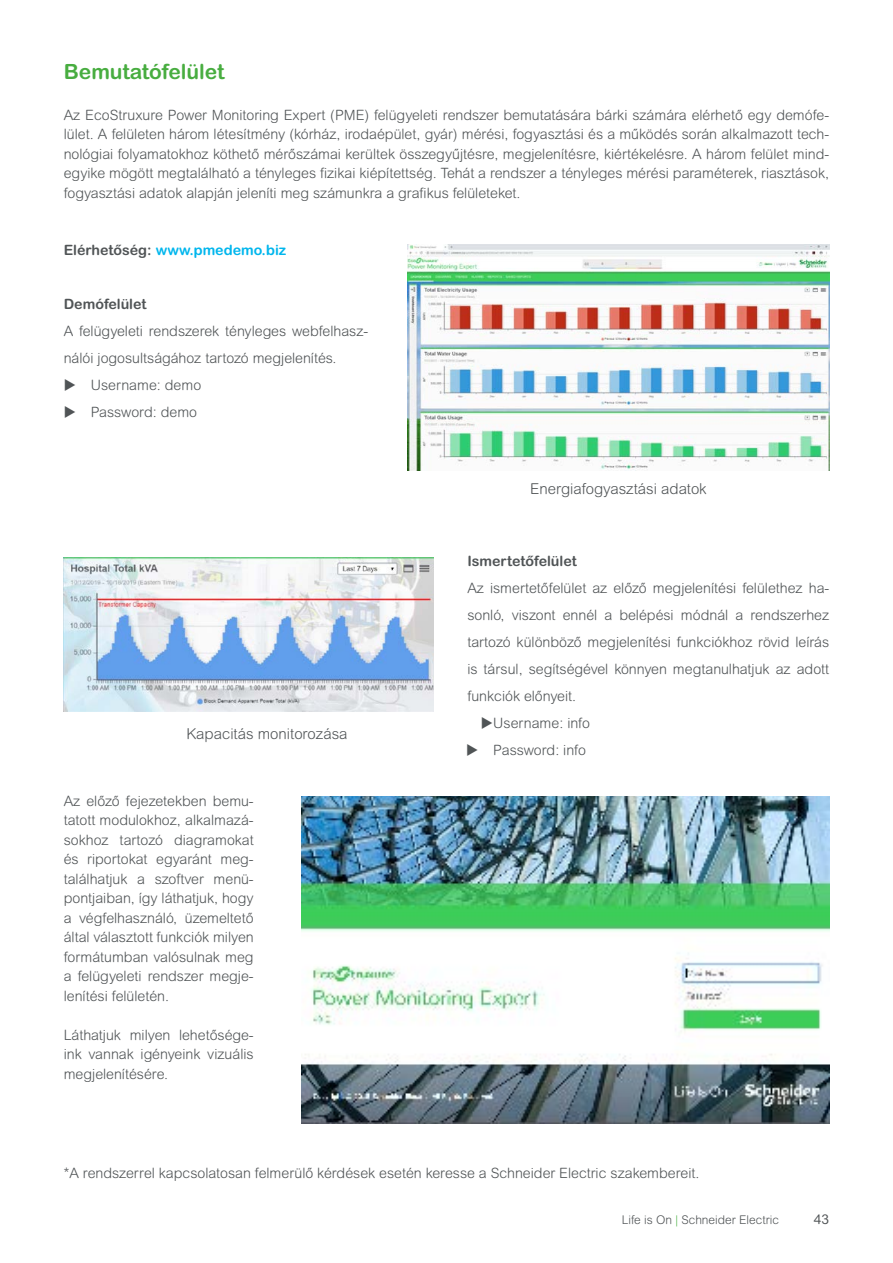
<style>
.page{position:relative;width:893px;height:1263px;background:#fff}
.page>*{position:absolute;margin:0;border:0;box-sizing:border-box;transform-origin:0 0}
.t1{font:700 21px "Arial Rounded MT Pro";color:#48ad40}
.t2{font:300 15px "Arial Rounded MT Pro";color:#505456}
.t3{font:300 14.25px/19.5px "Arial Rounded MT Pro";color:#505456;text-align:justify}
.t4{font:700 14.25px "Arial Rounded MT Pro";color:#00b6ed}
.t5{font:700 14.25px "Arial Rounded MT Pro";color:#505456}
.t6{font:13.5px "Arial Rounded MT Pro";color:#505456}
.t7{font:300 12px "Arial Rounded MT Pro";color:#505456}
.s1{color:#505456}
.s2{color:#48ad40}
</style>
<div class="page">
<img style="left:302px;top:797px;width:527px;height:326px">
<img style="left:408px;top:244px;width:421px;height:226px">
<img style="left:64px;top:557px;width:369px;height:154px">
<h1 class="t1" style="left:64px;top:59px;width:162px">Bemutatófelület</h1>
<p class="t3" style="left:64px;top:106px;width:767px">Az EcoStruxure Power Monitoring Expert (PME) felügyeleti rendszer bemutatására bárki számára elérhető egy demófe&shy;lület. A felületen három létesítmény (kórház, irodaépület, gyár) mérési, fogyasztási és a működés során alkalmazott tech&shy;nológiai folyamatokhoz köthető mérőszámai kerültek összegyűjtésre, megjelenítésre, kiértékelésre. A három felület mind&shy;egyike mögött megtalálható a tényleges fizikai kiépítettség. Tehát a rendszer a tényleges mérési paraméterek, riasztások, fogyasztási adatok alapján jeleníti meg számunkra a grafikus felületeket.</p>
<p class="t4" style="left:64px;top:241px;width:224px"><span class="s1">Elérhetőség:</span> www.pmedemo.biz</p>
<p class="t5" style="left:64px;top:295px;width:84px">Demófelület</p>
<p class="t3" style="left:64px;top:322px;width:306px">A felügyeleti rendszerek tényleges webfelhasz-</p>
<p class="t3" style="left:64px;top:349px;width:272px">nálói jogosultságához tartozó megjelenítés.</p>
<p class="t3" style="left:91px;top:376px;width:112px">Username: demo</p>
<p class="t3" style="left:91px;top:403px;width:108px">Password: demo</p>
<p class="t2" style="left:187px;top:725px;width:162px">Kapacitás monitorozása</p>
<p class="t3" style="left:64px;top:791px;width:191px">Az előző fejezetekben bemu&shy;tatott modulokhoz, alkalmazá&shy;sokhoz tartozó diagramokat és riportokat egyaránt meg&shy;találhatjuk a szoftver menü&shy;pontjaiban, így láthatjuk, hogy a végfelhasználó, üzemeltető által választott funkciók milyen formátumban valósulnak meg a felügyeleti rendszer megje&shy;lenítési felületén.</p>
<p class="t3" style="left:64px;top:1025px;width:191px">Láthatjuk milyen lehetősége&shy;ink vannak igényeink vizuális megjelenítésére.</p>
<p class="t2" style="left:530px;top:480px;width:178px">Energiafogyasztási adatok</p>
<p class="t5" style="left:467px;top:552px;width:111px">Ismertetőfelület</p>
<p class="t3" style="left:467px;top:578px;width:363px">Az ismertetőfelület az előző megjelenítési felülethez ha-</p>
<p class="t3" style="left:467px;top:605px;width:363px">sonló, viszont ennél a belépési módnál a rendszerhez</p>
<p class="t3" style="left:467px;top:632px;width:363px">tartozó különböző megjelenítési funkciókhoz rövid leírás</p>
<p class="t3" style="left:467px;top:659px;width:363px">is társul, segítségével könnyen megtanulhatjuk az adott</p>
<p class="t3" style="left:467px;top:686px;width:108px">funkciók előnyeit.</p>
<p class="t3" style="left:493px;top:713px;width:98px">Username: info</p>
<p class="t3" style="left:493px;top:740px;width:94px">Password: info</p>
<p class="t3" style="left:64px;top:1164px;width:634px">*A rendszerrel kapcsolatosan felmerülő kérdések esetén keresse a Schneider Electric szakembereit.</p>
<p class="t7" style="left:622px;top:1213px;width:159px">Life is On <span class="s2">|</span> Schneider Electric</p>
<p class="t6" style="left:814px;top:1211px;width:17px">43</p>
</div>
